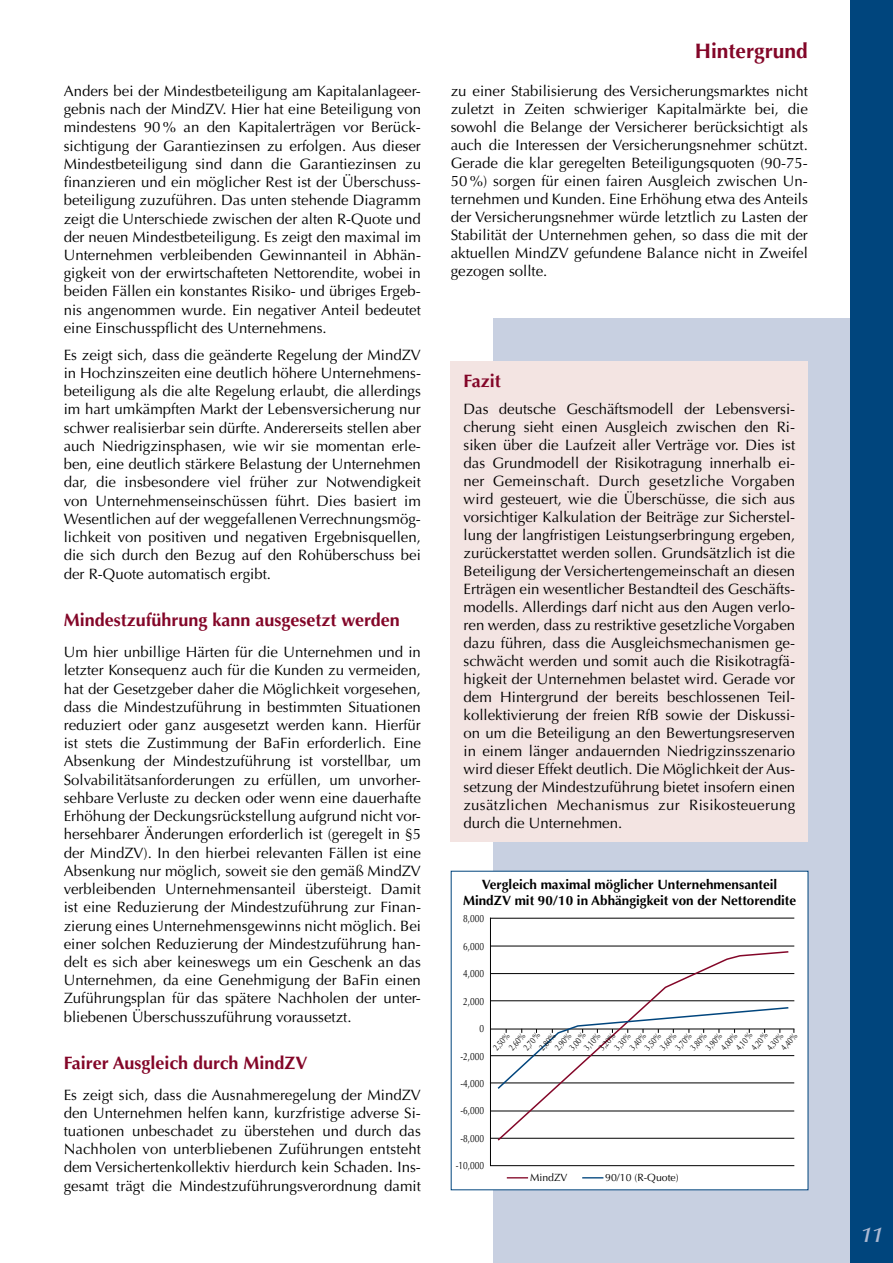
<style>
.page{position:relative;width:893px;height:1263px;background:#fff}
.page>*{position:absolute;margin:0;border:0;box-sizing:border-box;transform-origin:0 0}
.t1{font:700 21px "Optima LT";color:#830628}
.t2{font:italic 600 21px "Optima LT";color:#adbad3}
.t3{font:700 18px "Optima LT";color:#830628}
.t4{font:15px/18.3px "Optima LT";color:#000;text-align:justify}
.t5{font:700 13.5px/16.5px "Optima LT";color:#000;text-align:center}
.t6{font:10.5px "Optima LT";color:#000;scale:.8 1}
.t7{font:10.5px "Optima LT";color:#000}
.t8{font:9px "Optima LT";color:#000;scale:.8 1}
</style>
<div class="page">
<div style="left:493px;top:319px;width:400px;height:944px;background:#c8d0e1"></div>
<div style="left:850px;top:0;width:43px;height:1263px;background:#00457d"></div>
<div style="left:451px;top:871px;width:357px;height:319px;background:#fff"></div>
<svg style="left:490px;top:917px;width:305px;height:249px"></svg>
<hr style="left:490px;top:1138px;width:304px;height:1px;background:#000">
<hr style="left:491px;top:1110px;width:303px;height:1px;background:#000">
<hr style="left:490px;top:1082px;width:304px;height:1px;background:#000">
<hr style="left:490px;top:918px;width:304px;height:1px;background:#000">
<hr style="left:491px;top:1055px;width:303px;height:1px;background:#000">
<hr style="left:491px;top:973px;width:303px;height:1px;background:#000">
<hr style="left:491px;top:1028px;width:303px;height:1px;background:#000">
<hr style="left:491px;top:946px;width:303px;height:1px;background:#000">
<hr style="left:491px;top:1000px;width:303px;height:1px;background:#000">
<svg style="left:496px;top:950px;width:294px;height:192px"></svg>
<svg style="left:496px;top:1006px;width:298px;height:84px"></svg>
<svg style="left:507px;top:1177px;width:21px;height:1px"></svg>
<svg style="left:582px;top:1177px;width:21px;height:1px"></svg>
<div style="left:451px;top:361px;width:357px;height:481px;background:#f3e4e2"></div>
<p class="t4" style="left:64px;top:82px;width:359px">Anders bei der Mindestbeteiligung am Kapitalanlageer&shy;gebnis nach der MindZV. Hier hat eine Beteiligung von mindestens 90 % an den Kapitalerträgen vor Berück&shy;sichtigung der Garantiezinsen zu erfolgen. Aus dieser Mindestbeteiligung sind dann die Garantiezinsen zu finanzieren und ein möglicher Rest ist der Überschuss&shy;beteiligung zuzuführen. Das unten stehende Diagramm zeigt die Unterschiede zwischen der alten R-Quote und der neuen Mindestbeteiligung. Es zeigt den maximal im Unternehmen verbleibenden Gewinnanteil in Abhän&shy;gigkeit von der erwirtschafteten Nettorendite, wobei in beiden Fällen ein konstantes Risiko- und übriges Ergeb&shy;nis angenommen wurde. Ein negativer Anteil bedeutet eine Einschusspflicht des Unternehmens.</p>
<p class="t4" style="left:64px;top:346px;width:359px">Es zeigt sich, dass die geänderte Regelung der MindZV in Hochzinszeiten eine deutlich höhere Unternehmens&shy;beteiligung als die alte Regelung erlaubt, die allerdings im hart umkämpften Markt der Lebensversicherung nur schwer realisierbar sein dürfte. Andererseits stellen aber auch Niedrigzinsphasen, wie wir sie momentan erle&shy;ben, eine deutlich stärkere Belastung der Unternehmen dar, die insbesondere viel früher zur Notwendigkeit von Unternehmenseinschüssen führt. Dies basiert im Wesentlichen auf der weggefallenen Verrechnungsmög&shy;lichkeit von positiven und negativen Ergebnisquellen, die sich durch den Bezug auf den Rohüberschuss bei der R-Quote automatisch ergibt.</p>
<p class="t3" style="left:64px;top:609px;width:338px">Mindestzuführung kann ausgesetzt werden</p>
<p class="t4" style="left:64px;top:643px;width:359px">Um hier unbillige Härten für die Unternehmen und in letzter Konsequenz auch für die Kunden zu vermeiden, hat der Gesetzgeber daher die Möglichkeit vorgesehen, dass die Mindestzuführung in bestimmten Situationen reduziert oder ganz ausgesetzt werden kann. Hierfür ist stets die Zustimmung der BaFin erforderlich. Eine Absenkung der Mindestzuführung ist vorstellbar, um Solvabilitätsanforderungen zu erfüllen, um unvorher&shy;sehbare Verluste zu decken oder wenn eine dauerhafte Erhöhung der Deckungsrückstellung aufgrund nicht vor&shy;hersehbarer Änderungen erforderlich ist (geregelt in §5 der MindZV). In den hierbei relevanten Fällen ist eine Absenkung nur möglich, soweit sie den gemäß MindZV verbleibenden Unternehmensanteil übersteigt. Damit ist eine Reduzierung der Mindestzuführung zur Finan&shy;zierung eines Unternehmensgewinns nicht möglich. Bei einer solchen Reduzierung der Mindestzuführung han&shy;delt es sich aber keineswegs um ein Geschenk an das Unternehmen, da eine Genehmigung der BaFin einen Zuführungsplan für das spätere Nachholen der unter&shy;bliebenen Überschusszuführung voraussetzt.</p>
<p class="t3" style="left:64px;top:1052px;width:245px">Fairer Ausgleich durch MindZV</p>
<p class="t4" style="left:64px;top:1085px;width:359px">Es zeigt sich, dass die Ausnahmeregelung der MindZV den Unternehmen helfen kann, kurzfristige adverse Si&shy;tuationen unbeschadet zu überstehen und durch das Nachholen von unterbliebenen Zuführungen entsteht dem Versichertenkollektiv hierdurch kein Schaden. Ins&shy;gesamt trägt die Mindestzuführungsverordnung damit</p>
<h1 class="t1" style="left:695px;top:38px;width:115px">Hintergrund</h1>
<p class="t4" style="left:451px;top:82px;width:359px">zu einer Stabilisierung des Versicherungsmarktes nicht zuletzt in Zeiten schwieriger Kapitalmärkte bei, die sowohl die Belange der Versicherer berücksichtigt als auch die Interessen der Versicherungsnehmer schützt.<br>Gerade die klar geregelten Beteiligungsquoten (90-75- 50 %) sorgen für einen fairen Ausgleich zwischen Un&shy;ternehmen und Kunden. Eine Erhöhung etwa des Anteils der Versicherungsnehmer würde letztlich zu Lasten der Stabilität der Unternehmen gehen, so dass die mit der aktuellen MindZV gefundene Balance nicht in Zweifel gezogen sollte.</p>
<p class="t3" style="left:463px;top:371px;width:39px">Fazit</p>
<p class="t4" style="left:463px;top:400px;width:333px">Das deutsche Geschäftsmodell der Lebensversi&shy;cherung sieht einen Ausgleich zwischen den Ri&shy;siken über die Laufzeit aller Verträge vor. Dies ist das Grundmodell der Risikotragung innerhalb ei&shy;ner Gemeinschaft. Durch gesetzliche Vorgaben wird gesteuert, wie die Überschüsse, die sich aus vorsichtiger Kalkulation der Beiträge zur Sicherstel&shy;lung der langfristigen Leistungserbringung ergeben, zurückerstattet werden sollen. Grundsätzlich ist die Beteiligung der Versichertengemeinschaft an diesen Erträgen ein wesentlicher Bestandteil des Geschäfts&shy;modells. Allerdings darf nicht aus den Augen verlo&shy;ren werden, dass zu restriktive gesetzliche Vorgaben dazu führen, dass die Ausgleichsmechanismen ge&shy;schwächt werden und somit auch die Risikotragfä&shy;higkeit der Unternehmen belastet wird. Gerade vor dem Hintergrund der bereits beschlossenen Teil&shy;kollektivierung der freien RfB sowie der Diskussi&shy;on um die Beteiligung an den Bewertungsreserven in einem länger andauernden Niedrigzinsszenario wird dieser Effekt deutlich. Die Möglichkeit der Aus&shy;setzung der Mindestzuführung bietet insofern einen zusätzlichen Mechanismus zur Risikosteuerung durch die Unternehmen.</p>
<p class="t5" style="left:463px;top:876px;width:335px">Vergleich maximal möglicher Unternehmensanteil<br>MindZV mit 90/10 in Abhängigkeit von der Nettorendite</p>
<p class="t6" style="left:463px;top:913px;width:28px">8,000</p>
<p class="t6" style="left:463px;top:940px;width:28px">6,000</p>
<p class="t6" style="left:463px;top:967px;width:28px">4,000</p>
<p class="t6" style="left:463px;top:995px;width:28px">2,000</p>
<p class="t6" style="left:480px;top:1022px;width:7px">0</p>
<p class="t6" style="left:460px;top:1050px;width:31px">-2,000</p>
<p class="t6" style="left:460px;top:1077px;width:31px">-4,000</p>
<p class="t6" style="left:460px;top:1105px;width:31px">-6,000</p>
<p class="t6" style="left:460px;top:1132px;width:31px">-8,000</p>
<p class="t6" style="left:456px;top:1159px;width:37px">-10,000</p>
<p class="t8" style="left:749px;top:1046px;width:27px;rotate:-50deg">4,20%</p>
<p class="t8" style="left:733px;top:1046px;width:27px;rotate:-50deg">4,10%</p>
<p class="t8" style="left:567px;top:1046px;width:27px;rotate:-50deg">3,00%</p>
<p class="t8" style="left:521px;top:1046px;width:27px;rotate:-50deg">2,70%</p>
<p class="t8" style="left:537px;top:1046px;width:27px;rotate:-50deg">2,80%</p>
<p class="t8" style="left:718px;top:1046px;width:27px;rotate:-50deg">4,00%</p>
<p class="t8" style="left:612px;top:1046px;width:27px;rotate:-50deg">3,30%</p>
<p class="t8" style="left:657px;top:1046px;width:27px;rotate:-50deg">3,60%</p>
<p class="t8" style="left:642px;top:1046px;width:27px;rotate:-50deg">3,50%</p>
<p class="t8" style="left:552px;top:1046px;width:27px;rotate:-50deg">2,90%</p>
<p class="t8" style="left:506px;top:1046px;width:27px;rotate:-50deg">2,60%</p>
<p class="t8" style="left:703px;top:1046px;width:27px;rotate:-50deg">3,90%</p>
<p class="t8" style="left:688px;top:1046px;width:27px;rotate:-50deg">3,80%</p>
<p class="t8" style="left:764px;top:1046px;width:27px;rotate:-50deg">4,30%</p>
<p class="t8" style="left:597px;top:1046px;width:27px;rotate:-50deg">3,20%</p>
<p class="t8" style="left:778px;top:1046px;width:27px;rotate:-50deg">4,40%</p>
<p class="t8" style="left:491px;top:1046px;width:27px;rotate:-50deg">2,50%</p>
<p class="t8" style="left:627px;top:1046px;width:27px;rotate:-50deg">3,40%</p>
<p class="t8" style="left:582px;top:1046px;width:27px;rotate:-50deg">3,10%</p>
<p class="t8" style="left:673px;top:1046px;width:27px;rotate:-50deg">3,70%</p>
<p class="t7" style="left:530px;top:1171px;width:39px">MindZV</p>
<p class="t7" style="left:605px;top:1171px;width:75px">90/10 (R-Quote)</p>
<h1 class="t2" style="left:861px;top:1222px;width:23px">11</h1>
</div>
